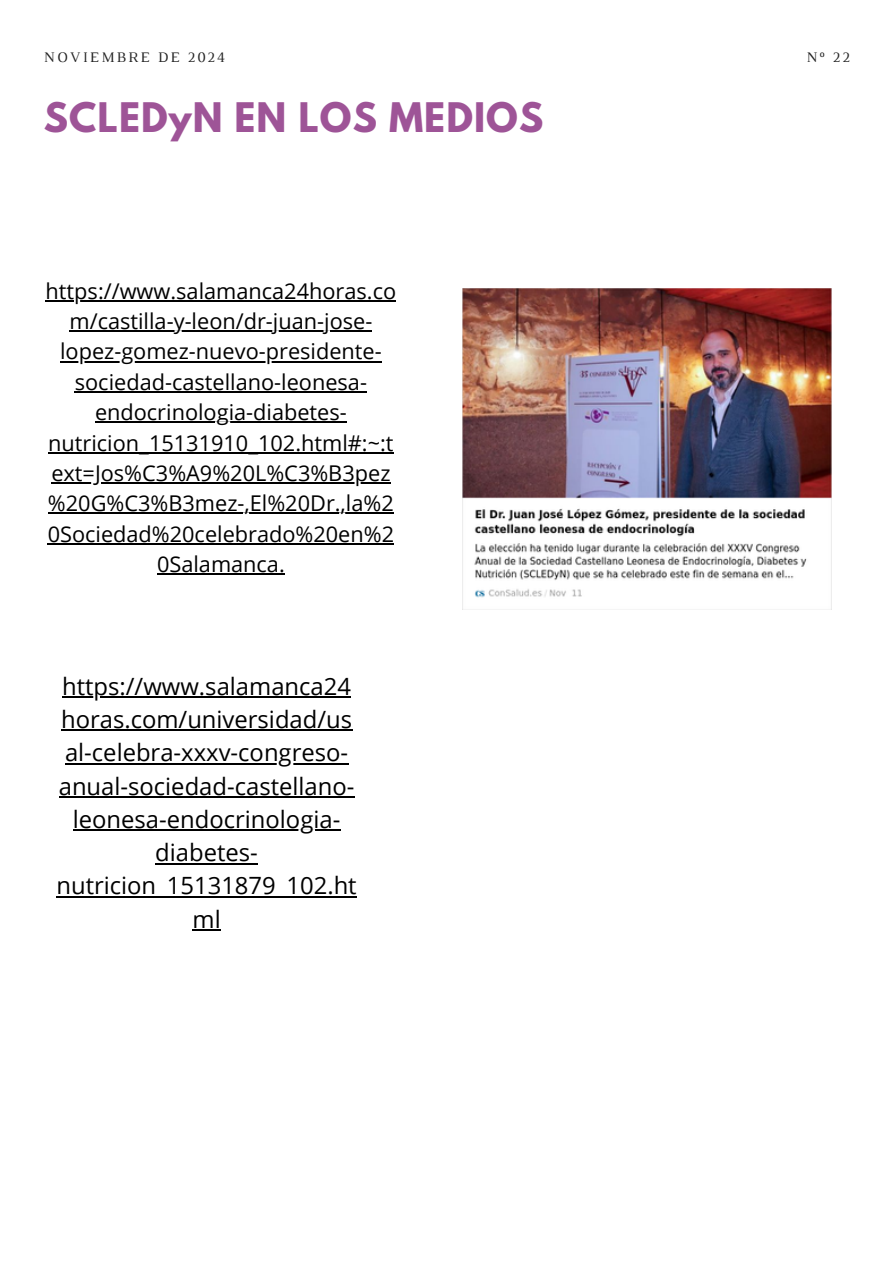
<style>
.page{position:relative;width:894px;height:1264px;background:#fff}
.page>*{position:absolute;margin:0;border:0;box-sizing:border-box;transform-origin:0 0}
.t1{font:700 36.15px "League Spartan";letter-spacing:.03em;color:#9e5497}
.t2{font:23.85px/33.3px "Open Sans";color:#000;text-align:center}
.t3{font:21.75px/30.3px "Open Sans";color:#000;text-align:center}
.t4{font:14.85px "Luthier";letter-spacing:.14em;color:#222}
</style>
<div class="page">
<hr style="left:46px;top:300px;width:350px;height:1px;background:#000">
<hr style="left:69px;top:330px;width:303px;height:2px;background:#000">
<hr style="left:60px;top:361px;width:321px;height:1px;background:#000">
<hr style="left:75px;top:391px;width:292px;height:2px;background:#000">
<hr style="left:95px;top:421px;width:252px;height:2px;background:#000">
<hr style="left:48px;top:452px;width:345px;height:1px;background:#000">
<hr style="left:51px;top:482px;width:339px;height:2px;background:#000">
<hr style="left:48px;top:512px;width:346px;height:2px;background:#000">
<hr style="left:48px;top:543px;width:346px;height:1px;background:#000">
<hr style="left:157px;top:573px;width:128px;height:2px;background:#000">
<img style="left:462px;top:289px;width:368px;height:320px">
<hr style="left:62px;top:696px;width:289px;height:2px;background:#000">
<hr style="left:61px;top:729px;width:291px;height:2px;background:#000">
<hr style="left:65px;top:763px;width:283px;height:1px;background:#000">
<hr style="left:59px;top:796px;width:295px;height:1px;background:#000">
<hr style="left:73px;top:829px;width:267px;height:2px;background:#000">
<hr style="left:155px;top:862px;width:103px;height:2px;background:#000">
<hr style="left:56px;top:896px;width:300px;height:1px;background:#000">
<hr style="left:192px;top:929px;width:29px;height:2px;background:#000">
<p class="t4" style="left:44px;top:52px;width:183px">NOVIEMBRE DE 2024</p>
<p class="t4" style="left:806px;top:52px;width:45px">Nº 22</p>
<p class="t1" style="left:44px;top:99px;width:500px">SCLEDyN EN LOS MEDIOS</p>
<h2 class="t3" style="left:46px;top:275px;width:352px">https://www.salamanca24horas.co</h2>
<p class="t3" style="left:69px;top:305px;width:304px">m/castilla-y-leon/dr-juan-jose-</p>
<h2 class="t3" style="left:60px;top:336px;width:323px">lopez-gomez-nuevo-presidente&shy;sociedad-castellano-leonesa-</h2>
<p class="t3" style="left:48px;top:396px;width:348px">endocrinologia-diabetes&shy;nutricion_15131910_102.html#:~:t ext=Jos%C3%A9%20L%C3%B3pez %20G%C3%B3mez-,El%20Dr.,la%2<br>0Sociedad%20celebrado%20en%2<br>0Salamanca.</p>
<p class="t2" style="left:56px;top:669px;width:302px">https://www.salamanca24 horas.com/universidad/us al-celebra-xxxv-congreso&shy;anual-sociedad-castellano&shy;leonesa-endocrinologia&shy;diabetes&shy;nutricion_15131879_102.ht ml</p>
</div>
